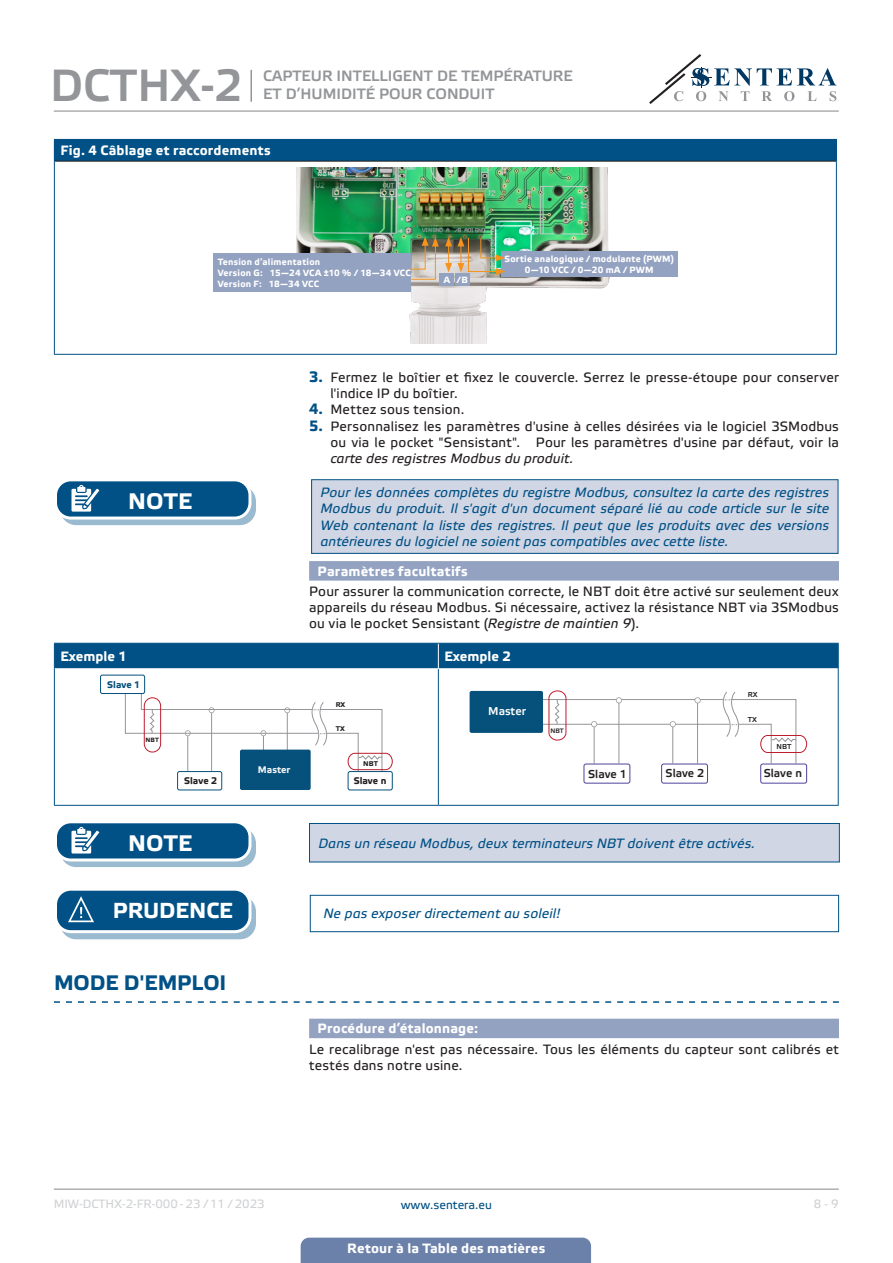
<style>
.page{position:relative;width:893px;height:1263px;background:#fff}
.page>*{position:absolute;margin:0;border:0;box-sizing:border-box;transform-origin:0 0}
.t1{font:45px "Etelka Medium Pro";color:#939598}
.t2{font:700 22.5px "Etelka Text Pro";letter-spacing:.005em;color:#fff}
.t3{font:700 21.75px "Etelka Text Pro";letter-spacing:-.005em;color:#fff}
.t4{font:700 21px "Etelka Text Pro";letter-spacing:-.005em;color:#015186}
.t5{font:15px/18px "Etelka Medium Pro";color:#939598}
.body{font:13.5px/16.2px "Etelka Text Pro";letter-spacing:.015em;color:#231f20}
.attention{font:italic 13.5px/16.2px "Etelka Text Pro";letter-spacing:.01em;color:#015186;text-align:justify}
.table_text{font:700 13.5px "Etelka Text Pro";letter-spacing:.015em;color:#fff}
.Number-roman{font:700 13.5px "Etelka Text Pro";letter-spacing:.02em;color:#fff}
.head-table{font:700 13.5px "Etelka Text Pro";color:#fff}
.t6{font:12px "Etelka Text Pro";color:#d1d2d4}
.t7{font:12px "Etelka Text Pro";color:#015186}
.t8{font:11.4px "Etelka Medium Pro";color:#231f20}
.t9{font:11.4px "Etelka Medium Pro";color:#fff}
.t10{font:700 9.6px "Etelka Text Pro";color:#231f20}
.t11{font:700 9.6px "Etelka Text Pro";color:#f2f3f4}
.t12{font:700 9.6px "Etelka Text Pro";color:#06517c}
.table_text-2{font:700 9px "Etelka Text Pro";letter-spacing:.025em;color:#fff}
.t13{font:7.2px "Etelka Medium Pro";color:#231f20}
.t14{font:700 6.9px "Etelka Text Pro";color:#231f20}
.t15{font:6.45px "Etelka Medium Pro";color:#231f20}
.t16{font:700 6.15px "Etelka Text Pro";color:#231f20}
.s1{font-weight:700;font-size:15px;color:#015186}
.s2{font-style:italic}
</style>
<div class="page">
<hr style="left:54px;top:111px;width:785px;height:1px;background:#939598">
<hr style="left:54px;top:1188px;width:785px;height:2px;background:#939598">
<svg style="left:649px;top:54px;width:187px;height:50px"></svg>
<div style="left:301px;top:1237px;width:290px;height:26px;background:#6c81aa"></div>
<hr style="left:250px;top:70px;width:2px;height:32px;background:#939598">
<div style="left:309px;top:561px;width:530px;height:20px;background:#94a2c2"></div>
<svg style="left:54px;top:1001px;width:785px;height:2px"></svg>
<div style="left:309px;top:1019px;width:530px;height:19px;background:#94a2c2"></div>
<div style="left:54px;top:139px;width:782px;height:22px;background:#015186"></div>
<hr style="left:54px;top:139px;width:783px;height:1px;background:#015186">
<svg style="left:836px;top:140px;width:1px;height:21px"></svg>
<hr style="left:54px;top:161px;width:1px;height:193px;background:#015186">
<hr style="left:836px;top:161px;width:1px;height:193px;background:#015186">
<hr style="left:55px;top:161px;width:781px;height:1px;background:#231f20">
<hr style="left:54px;top:354px;width:783px;height:1px;background:#015186">
<img style="left:296px;top:167px;width:344px;height:177px">
<div style="left:213px;top:253px;width:198px;height:39px;background:#94a2c2"></div>
<div style="left:440px;top:273px;width:14px;height:13px;background:#94a2c2"></div>
<div style="left:455px;top:273px;width:14px;height:13px;background:#94a2c2"></div>
<div style="left:501px;top:252px;width:176px;height:25px;background:#94a2c2"></div>
<svg style="left:410px;top:236px;width:29px;height:44px"></svg>
<img style="left:445px;top:237px;width:61px;height:38px">
<div style="left:312px;top:480px;width:526px;height:73px;background:#d1d6e4"></div>
<div style="left:311px;top:479px;width:527px;height:75px;border:1px solid #015186"></div>
<svg style="left:61px;top:486px;width:194px;height:38px"></svg>
<div style="left:60px;top:485px;width:196px;height:40px;border:1px solid #015186;border-radius:15px"></div>
<div style="left:56px;top:480px;width:194px;height:38px;background:#015186;border-radius:15px"></div>
<div style="left:54px;top:478px;width:197px;height:41px;border:3px solid #fff;border-radius:15px"></div>
<svg style="left:71px;top:485px;width:34px;height:34px"></svg>
<svg style="left:54px;top:643px;width:785px;height:26px;background:#09568a"></svg>
<hr style="left:54px;top:669px;width:1px;height:136px;background:#015186">
<hr style="left:54px;top:805px;width:384px;height:1px;background:#015186">
<hr style="left:438px;top:669px;width:1px;height:136px;background:#015186">
<hr style="left:838px;top:669px;width:1px;height:136px;background:#015186">
<hr style="left:438px;top:805px;width:401px;height:1px;background:#015186">
<div style="left:177px;top:771px;width:45px;height:19px;border:1px solid #06517c;border-radius:2px"></div>
<div style="left:348px;top:771px;width:45px;height:19px;border:1px solid #06517c;border-radius:2px"></div>
<div style="left:240px;top:750px;width:71px;height:40px;background:#06517c;border-radius:2px"></div>
<svg style="left:125px;top:679px;width:268px;height:95px"></svg>
<div style="left:100px;top:675px;width:45px;height:18px;background:#fff;border-radius:2px"></div>
<div style="left:100px;top:675px;width:45px;height:19px;border:1px solid #06517c;border-radius:2px"></div>
<div style="left:661px;top:764px;width:47px;height:19px;border:1px solid #4e439b;border-radius:2px"></div>
<hr style="left:529px;top:724px;width:201px;height:1px;background:#939598">
<hr style="left:536px;top:699px;width:188px;height:1px;background:#939598">
<div style="left:584px;top:764px;width:46px;height:19px;border:1px solid #4e439b;border-radius:2px"></div>
<div style="left:760px;top:764px;width:47px;height:19px;border:1px solid #4e439b;border-radius:2px"></div>
<div style="left:470px;top:691px;width:73px;height:42px;background:#06517c;border-radius:2px"></div>
<svg style="left:548px;top:690px;width:259px;height:74px"></svg>
<div style="left:309px;top:823px;width:530px;height:39px;background:#d1d6e4"></div>
<div style="left:309px;top:823px;width:531px;height:39px;border:1px solid #015186"></div>
<svg style="left:61px;top:828px;width:194px;height:38px"></svg>
<div style="left:60px;top:827px;width:196px;height:40px;border:1px solid #015186;border-radius:15px"></div>
<div style="left:56px;top:822px;width:194px;height:38px;background:#015186;border-radius:15px"></div>
<div style="left:54px;top:820px;width:197px;height:41px;border:3px solid #fff;border-radius:15px"></div>
<svg style="left:71px;top:827px;width:34px;height:34px"></svg>
<div style="left:310px;top:895px;width:529px;height:37px;border:1px solid #015186"></div>
<svg style="left:61px;top:896px;width:194px;height:43px"></svg>
<div style="left:60px;top:895px;width:196px;height:44px;border:1px solid #015186;border-radius:15px"></div>
<div style="left:56px;top:889px;width:194px;height:43px;background:#015186;border-radius:15px"></div>
<div style="left:54px;top:888px;width:197px;height:45px;border:3px solid #fff;border-radius:15px"></div>
<svg style="left:67px;top:896px;width:38px;height:36px"></svg>
<h1 class="t1" style="left:50px;top:61px;width:194px">DCTHX-2</h1>
<p class="t5" style="left:263px;top:67px;width:311px">CAPTEUR INTELLIGENT DE TEMPÉRATURE<br>ET D’HUMIDITÉ POUR CONDUIT</p>
<p class="table_text" style="left:60px;top:142px;width:212px">Fig. 4 Câblage et raccordements</p>
<p class="table_text-2" style="left:218px;top:256px;width:104px">Tension d’alimentation</p>
<p class="table_text-2" style="left:218px;top:267px;width:194px">Version G: 15—24 VCA ±10 % / 18—34 VCC</p>
<p class="table_text-2" style="left:218px;top:278px;width:103px">Version F: 18—34 VCC</p>
<p class="table_text-2" style="left:444px;top:274px;width:8px">A</p>
<p class="table_text-2" style="left:456px;top:274px;width:13px">/B</p>
<p class="table_text-2" style="left:504px;top:253px;width:171px">Sortie analogique / modulante (PWM)</p>
<p class="table_text-2" style="left:525px;top:264px;width:130px">0—10 VCC / 0—20 mA / PWM</p>
<p class="t2" style="left:128px;top:487px;width:65px">NOTE</p>
<p class="body" style="left:330px;top:370px;width:510px;text-indent:-21px"><span class="s1">3.</span> Fermez le boîtier et fixez le couvercle. Serrez le presse-étoupe pour conserver l'indice IP du boîtier.</p>
<p class="body" style="left:309px;top:402px;width:157px"><span class="s1">4.</span> Mettez sous tension.</p>
<p class="body" style="left:330px;top:419px;width:510px;text-align:justify;text-indent:-21px"><span class="s1">5.</span> Personnalisez les paramètres d'usine à celles désirées via le logiciel 3SModbus ou via le pocket "Sensistant". Pour les paramètres d'usine par défaut, voir la <span class="s2">carte des registres Modbus du produit.</span></p>
<p class="attention" style="left:320px;top:485px;width:510px">Pour les données complètes du registre Modbus, consultez la carte des registres Modbus du produit. Il s'agit d'un document séparé lié au code article sur le site Web contenant la liste des registres. Il peut que les produits avec des versions antérieures du logiciel ne soient pas compatibles avec cette liste.</p>
<p class="Number-roman" style="left:318px;top:562px;width:151px">Paramètres facultatifs</p>
<p class="body" style="left:309px;top:584px;width:531px;text-align:justify">Pour assurer la communication correcte, le NBT doit être activé sur seulement deux appareils du réseau Modbus. Si nécessaire, activez la résistance NBT via 3SModbus ou via le pocket Sensistant (<span class="s2">Registre de maintien 9</span>).</p>
<p class="head-table" style="left:60px;top:648px;width:68px">Exemple 1</p>
<p class="head-table" style="left:444px;top:648px;width:68px">Exemple 2</p>
<p class="t14" style="left:336px;top:701px;width:11px">RX</p>
<p class="t14" style="left:336px;top:725px;width:11px">ТX</p>
<p class="t14" style="left:363px;top:760px;width:16px">NBT</p>
<p class="t12" style="left:107px;top:680px;width:35px">Slave 1</p>
<p class="t9" style="left:488px;top:705px;width:39px">Master</p>
<p class="t16" style="left:146px;top:736px;width:15px">NBT</p>
<p class="t11" style="left:258px;top:764px;width:34px">Master</p>
<p class="t10" style="left:184px;top:776px;width:35px">Slave 2</p>
<p class="t10" style="left:354px;top:775px;width:34px">Slave n</p>
<p class="t15" style="left:550px;top:727px;width:15px">NBT</p>
<p class="t8" style="left:588px;top:768px;width:40px">Slave 1</p>
<p class="t8" style="left:666px;top:767px;width:40px">Slave 2</p>
<p class="t13" style="left:748px;top:691px;width:11px">RX</p>
<p class="t13" style="left:748px;top:716px;width:11px">ТX</p>
<p class="t13" style="left:776px;top:742px;width:16px">NBT</p>
<p class="t8" style="left:764px;top:767px;width:40px">Slave n</p>
<p class="t2" style="left:128px;top:829px;width:65px">NOTE</p>
<p class="attention" style="left:318px;top:836px;width:438px">Dans un réseau Modbus, deux terminateurs NBT doivent être activés.</p>
<p class="t3" style="left:113px;top:897px;width:121px">PRUDENCE</p>
<p class="attention" style="left:323px;top:906px;width:239px">Ne pas exposer directement au soleil!</p>
<p class="t4" style="left:54px;top:969px;width:174px">MODE D'EMPLOI</p>
<p class="Number-roman" style="left:318px;top:1020px;width:162px">Procédure d’étalonnage:</p>
<p class="body" style="left:309px;top:1041px;width:531px">Le recalibrage n'est pas nécessaire. Tous les éléments du capteur sont calibrés et testés dans notre usine.</p>
<p class="t6" style="left:54px;top:1197px;width:212px">MIW-DCTHX-2-FR-000 - 23 / 11 / 2023</p>
<p class="t7" style="left:401px;top:1198px;width:93px">www.sentera.eu</p>
<p class="t6" style="left:814px;top:1197px;width:27px">8 - 9</p>
<p class="table_text" style="left:347px;top:1239px;width:200px">Retour à la Table des matières</p>
</div>
